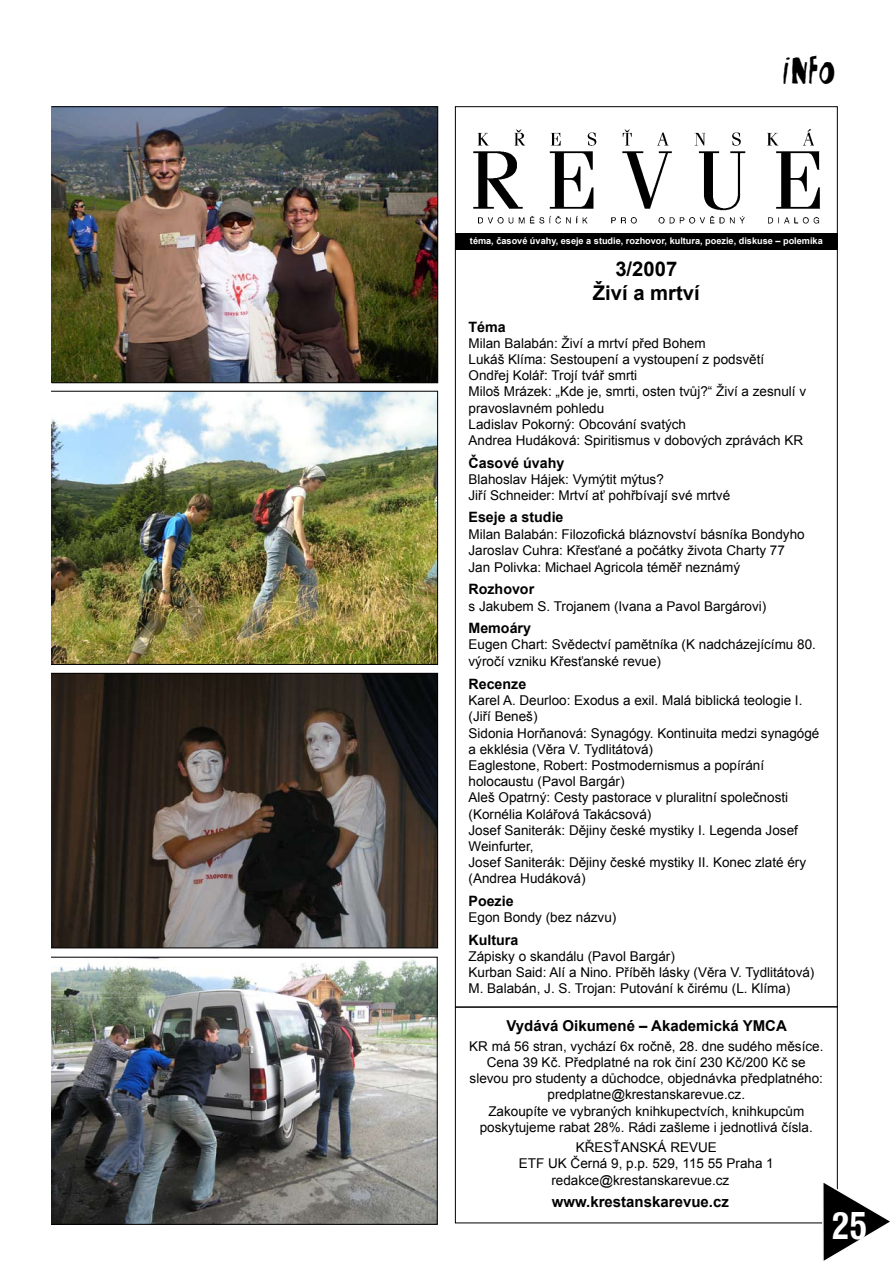
<style>
.page{position:relative;width:893px;height:1263px;background:#fff}
.page>*{position:absolute;margin:0;border:0;box-sizing:border-box;transform-origin:0 0}
.t1{font:45px "PROTEINYMCACZ";color:#000}
.t2{font:condensed 36px "Swiss 721 AT Bold";color:#fff}
.t3{font:700 20.25px/24.3px "Arial";color:#000;text-align:center}
.t4{font:700 15px "Arial";color:#000}
.t5{font:700 14.25px "Arial";color:#000}
.t6{font:13.5px/16.2px "Arial";color:#000}
.t7{font:700 9.15px "Arial";color:#fff}
</style>
<div class="page">
<img style="left:473px;top:129px;width:348px;height:95px">
<div style="left:455px;top:233px;width:383px;height:17px;background:#000"></div>
<hr style="left:455px;top:1006px;width:383px;height:2px;background:#000">
<svg style="left:820px;top:1178px;width:70px;height:83px"></svg>
<img style="left:53px;top:675px;width:383px;height:271px">
<div style="left:51px;top:673px;width:387px;height:275px;border:1px solid #000"></div>
<img style="left:53px;top:393px;width:383px;height:270px">
<div style="left:51px;top:391px;width:387px;height:274px;border:1px solid #000"></div>
<img style="left:53px;top:108px;width:383px;height:273px">
<div style="left:51px;top:106px;width:387px;height:277px;border:1px solid #000"></div>
<img style="left:53px;top:959px;width:383px;height:264px">
<div style="left:51px;top:957px;width:387px;height:268px;border:1px solid #000"></div>
<h1 class="t1" style="left:782px;top:42px;width:55px">INFO</h1>
<p class="t7" style="left:470px;top:235px;width:354px">téma, časové úvahy, eseje a studie, rozhovor, kultura, poezie, diskuse – polemika</p>
<h3 class="t3" style="left:593px;top:257px;width:108px">3/2007<br>Živí a mrtví</h3>
<p class="t5" style="left:468px;top:317px;width:39px">Téma</p>
<p class="t6" style="left:468px;top:335px;width:339px">Milan Balabán: Živí a mrtví před Bohem<br>Lukáš Klíma: Sestoupení a vystoupení z podsvětí Ondřej Kolář: Trojí tvář smrti<br>Miloš Mrázek: „Kde je, smrti, osten tvůj?“ Živí a zesnulí v pravoslavném pohledu<br>Ladislav Pokorný: Obcování svatých<br>Andrea Hudáková: Spiritismus v dobových zprávách KR</p>
<p class="t5" style="left:468px;top:453px;width:97px">Časové úvahy</p>
<p class="t6" style="left:468px;top:471px;width:263px">Blahoslav Hájek: Vymýtit mýtus?<br>Jiří Schneider: Mrtví ať pohřbívají své mrtvé</p>
<p class="t5" style="left:468px;top:508px;width:97px">Eseje a studie</p>
<p class="t6" style="left:468px;top:526px;width:338px;line-height:16.6px">Milan Balabán: Filozofická bláznovství básníka Bondyho<br>Jaroslav Cuhra: Křesťané a počátky života Charty 77<br>Jan Polivka: Michael Agricola téměř neznámý</p>
<p class="t5" style="left:468px;top:580px;width:67px">Rozhovor</p>
<p class="t6" style="left:468px;top:598px;width:299px">s Jakubem S. Trojanem (Ivana a Pavol Bargárovi)</p>
<p class="t5" style="left:468px;top:619px;width:64px">Memoáry</p>
<p class="t6" style="left:468px;top:636px;width:349px;line-height:17.1px">Eugen Chart: Svědectví pamětníka (K nadcházejícímu 80. výročí vzniku Křesťanské revue)</p>
<p class="t5" style="left:468px;top:675px;width:59px">Recenze</p>
<p class="t6" style="left:468px;top:692px;width:352px">Karel A. Deurloo: Exodus a exil. Malá biblická teologie I. (Jiří Beneš)<br>Sidonia Horňanová: Synagógy. Kontinuita medzi synagógé a ekklésia (Věra V. Tydlitátová)<br>Eaglestone, Robert: Postmodernismus a popírání holocaustu (Pavol Bargár)<br>Aleš Opatrný: Cesty pastorace v pluralitní společnosti (Kornélia Kolářová Takácsová)<br>Josef Saniterák: Dějiny české mystiky I. Legenda Josef Weinfurter,<br>Josef Saniterák: Dějiny české mystiky II. Konec zlaté éry (Andrea Hudáková)</p>
<p class="t5" style="left:468px;top:891px;width:47px">Poezie</p>
<p class="t6" style="left:468px;top:909px;width:149px">Egon Bondy (bez názvu)</p>
<p class="t5" style="left:468px;top:930px;width:51px">Kultura</p>
<p class="t6" style="left:468px;top:948px;width:347px">Zápisky o skandálu (Pavol Bargár)<br>Kurban Said: Alí a Nino. Příběh lásky (Věra V. Tydlitátová)<br>M. Balabán, J. S. Trojan: Putování k čirému (L. Klíma)</p>
<p class="t4" style="left:506px;top:1016px;width:282px">Vydává Oikumené – Akademická YMCA</p>
<p class="t6" style="left:469px;top:1038px;width:356px;text-align:center">KR má 56 stran, vychází 6x ročně, 28. dne sudého měsíce.<br>Cena 39 Kč. Předplatné na rok činí 230 Kč/200 Kč se slevou pro studenty a důchodce, objednávka předplatného: predplatne@krestanskarevue.cz.<br>Zakoupíte ve vybraných knihkupectvích, knihkupcům poskytujeme rabat 28%. Rádi zašleme i jednotlivá čísla.</p>
<p class="t6" style="left:576px;top:1139px;width:143px">KŘESŤANSKÁ REVUE</p>
<p class="t6" style="left:519px;top:1155px;width:256px">ETF UK Černá 9, p.p. 529, 115 55 Praha 1</p>
<p class="t6" style="left:551px;top:1172px;width:180px">redakce@krestanskarevue.cz</p>
<p class="t4" style="left:552px;top:1191px;width:179px">www.krestanskarevue.cz</p>
<h2 class="t2" style="left:831px;top:1204px;width:37px">25</h2>
</div>
